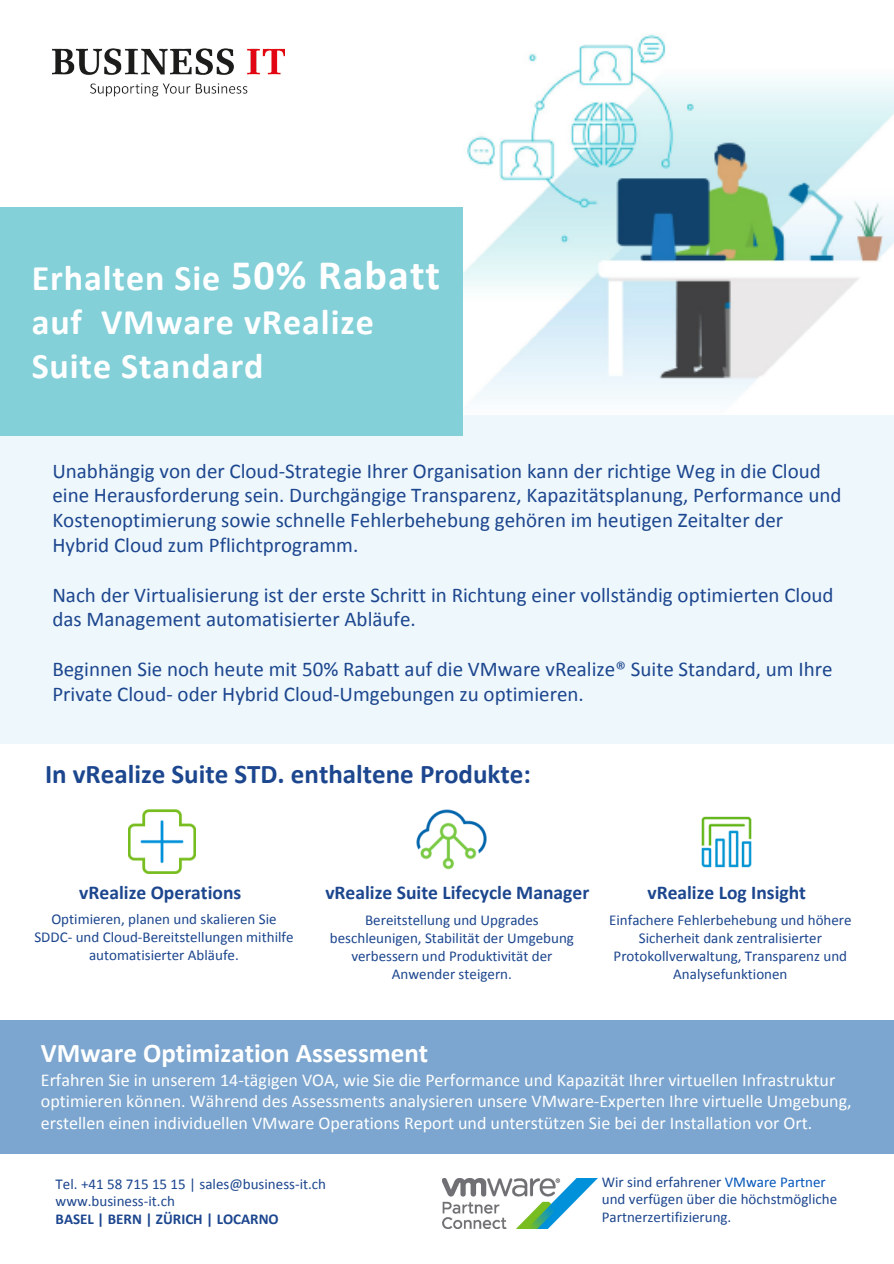
<style>
.page{position:relative;width:894px;height:1264px;background:#fff}
.page>*{position:absolute;margin:0;border:0;box-sizing:border-box;transform-origin:0 0}
.t1{font:700 42px "Calibri";letter-spacing:.025em;color:#fff}
.t2{font:700 36px/44px "Calibri";letter-spacing:.025em;color:#fff}
.t3{font:700 27px "Calibri";color:#1c468e}
.t4{font:700 27px "Calibri";color:#fff}
.t5{font:21px/24.8px "Calibri";color:#1c468e}
.t6{font:700 19.5px "Calibri";color:#1c468e}
.t7{font:18px/21.5px "Calibri";color:#fff}
.t8{font:15px/18px "Calibri";color:#1c468e;text-align:center}
.t9{font:700 15px "Calibri";color:#1c468e}
.s1{color:#0457bb}
</style>
<div class="page">
<img style="left:52px;top:48px;width:232px;height:49px">
<div style="left:0;top:321px;width:893px;height:422px;background:#eef7fc"></div>
<img style="left:442px;top:1178px;width:155px;height:50px">
<img style="left:462px;top:34px;width:431px;height:380px">
<div style="left:0;top:207px;width:462px;height:228px;background:#83d0d9"></div>
<img style="left:128px;top:809px;width:67px;height:65px">
<img style="left:701px;top:816px;width:51px;height:52px">
<img style="left:416px;top:809px;width:71px;height:61px">
<div style="left:0;top:1020px;width:893px;height:134px;background:#7ca6cf"></div>
<h1 class="t1" style="left:231px;top:249px;width:211px">50% Rabatt</h1>
<h2 class="t2" style="left:32px;top:256px;width:343px">Erhalten Sie<br>auf VMware vRealize<br>Suite Standard</h2>
<p class="t5" style="left:52px;top:458px;width:790px">Unabhängig von der Cloud-Strategie Ihrer Organisation kann der richtige Weg in die Cloud eine Herausforderung sein. Durchgängige Transparenz, Kapazitätsplanung, Performance und Kostenoptimierung sowie schnelle Fehlerbehebung gehören im heutigen Zeitalter der Hybrid Cloud zum Pflichtprogramm.</p>
<p class="t5" style="left:52px;top:582px;width:782px">Nach der Virtualisierung ist der erste Schritt in Richtung einer vollständig optimierten Cloud das Management automatisierter Abläufe.</p>
<p class="t5" style="left:52px;top:656px;width:781px">Beginnen Sie noch heute mit 50% Rabatt auf die VMware vRealize® Suite Standard, um Ihre<br>Private Cloud- oder Hybrid Cloud-Umgebungen zu optimieren.</p>
<p class="t3" style="left:45px;top:757px;width:487px">In vRealize Suite STD. enthaltene Produkte:</p>
<p class="t6" style="left:79px;top:880px;width:163px">vRealize Operations</p>
<p class="t6" style="left:325px;top:880px;width:265px">vRealize Suite Lifecycle Manager</p>
<p class="t6" style="left:647px;top:880px;width:160px">vRealize Log Insight</p>
<p class="t8" style="left:34px;top:910px;width:261px">Optimieren, planen und skalieren Sie<br>SDDC- und Cloud-Bereitstellungen mithilfe automatisierter Abläufe.</p>
<p class="t8" style="left:330px;top:910px;width:245px">Bereitstellung und Upgrades beschleunigen, Stabilität der Umgebung verbessern und Produktivität der<br>Anwender steigern.</p>
<p class="t8" style="left:609px;top:910px;width:244px">Einfachere Fehlerbehebung und höhere Sicherheit dank zentralisierter Protokollverwaltung, Transparenz und Analysefunktionen</p>
<p class="t4" style="left:41px;top:1035px;width:389px">VMware Optimization Assessment</p>
<p class="t7" style="left:41px;top:1068px;width:812px">Erfahren Sie in unserem 14-tägigen VOA, wie Sie die Performance und Kapazität Ihrer virtuellen Infrastruktur optimieren können. Während des Assessments analysieren unsere VMware-Experten Ihre virtuelle Umgebung, erstellen einen individuellen VMware Operations Report und unterstützen Sie bei der Installation vor Ort.</p>
<p class="t8" style="left:56px;top:1174px;width:272px;text-align:left">Tel. +41 58 715 15 15 | sales@business-it.ch www.business-it.ch</p>
<p class="t9" style="left:56px;top:1209px;width:224px">BASEL | BERN | ZÜRICH | LOCARNO</p>
<p class="t8" style="left:601px;top:1172px;width:237px;line-height:17.4px;text-align:left">Wir sind erfahrener <span class="s1">VMware Partner </span>und verfügen über die höchstmögliche<br>Partnerzertifizierung.</p>
</div>
